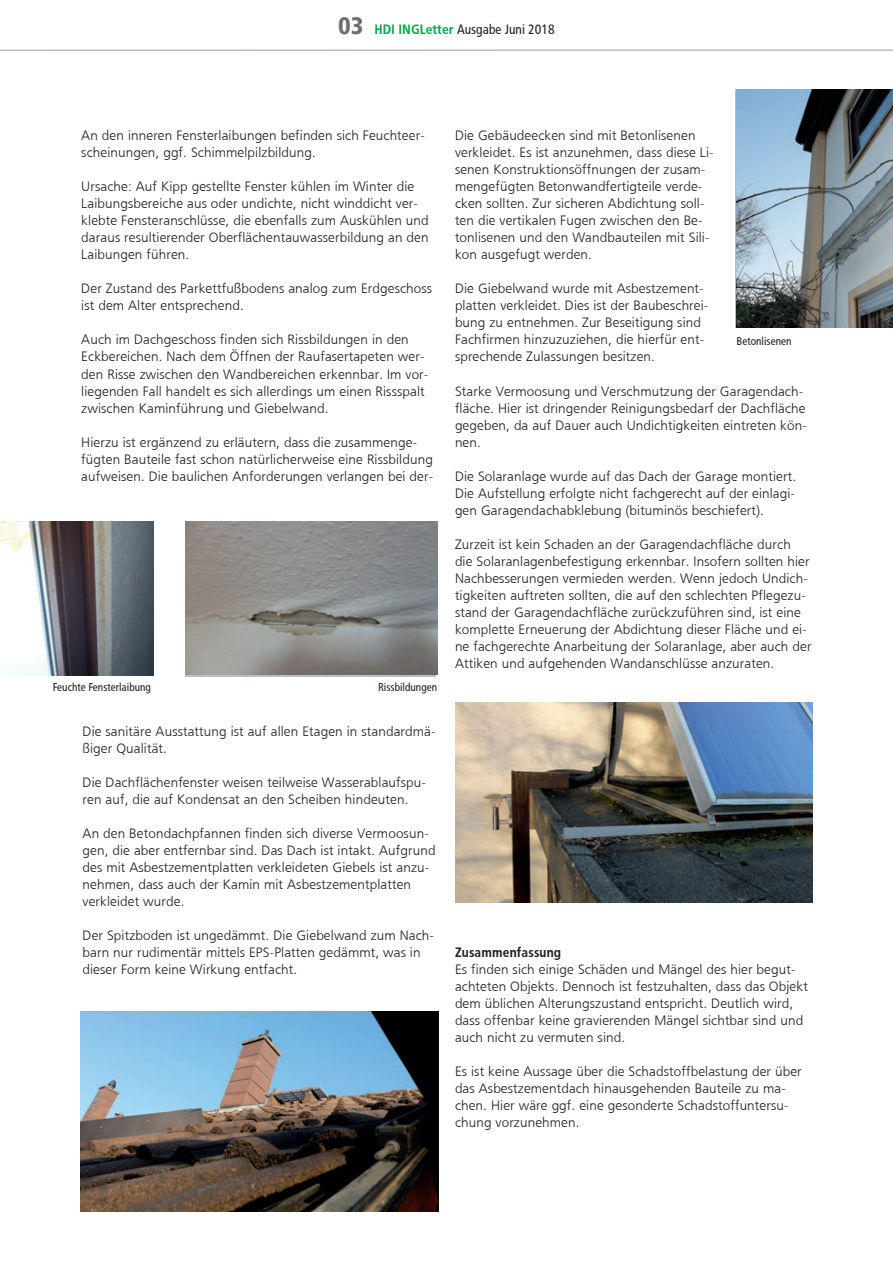
<style>
.page{position:relative;width:893px;height:1263px;background:#fff}
.page>*{position:absolute;margin:0;border:0;box-sizing:border-box;transform-origin:0 0}
.t1{font:13.5px/17px "HDI Gerling Sans Light";letter-spacing:.01em;color:#231f20}
.t2{font:13.5px "HDI Gerling Sans Cond Regular";color:#231f20}
.t3{font:13.5px "HDI Gerling Sans Cond Bold";letter-spacing:.01em;color:#231f20}
.t4{font:11.25px "HDI Gerling Sans Cond Regular";color:#231f20}
.s1{font-family:"HDI Gerling Sans Cond Black";font-size:24px;color:#6c6d70}
.s2{font-family:"HDI Gerling Sans Cond Bold";color:#00a84e}
</style>
<div class="page">
<hr style="left:0;top:49px;width:893px;height:2px;background:#bcbdc0">
<img style="left:1px;top:522px;width:152px;height:153px">
<img style="left:185px;top:522px;width:253px;height:153px">
<img style="left:80px;top:1011px;width:358px;height:200px">
<img style="left:736px;top:89px;width:157px;height:239px">
<img style="left:455px;top:702px;width:358px;height:201px">
<p class="t2" style="left:338px;top:22px;width:218px"><span class="s1">03</span> <span class="s2">HDI INGLetter</span> Ausgabe Juni 2018</p>
<p class="t1" style="left:81px;top:127px;width:345px">An den inneren Fensterlaibungen befinden sich Feuchteer&shy;scheinungen, ggf. Schimmelpilzbildung.</p>
<p class="t1" style="left:81px;top:178px;width:349px">Ursache: Auf Kipp gestellte Fenster kühlen im Winter die Laibungsbereiche aus oder undichte, nicht winddicht ver&shy;klebte Fensteranschlüsse, die ebenfalls zum Auskühlen und daraus resultierender Oberflächentauwasserbildung an den Laibungen führen.</p>
<p class="t1" style="left:81px;top:280px;width:352px">Der Zustand des Parkettfußbodens analog zum Erdgeschoss ist dem Alter entsprechend.</p>
<p class="t1" style="left:81px;top:331px;width:349px">Auch im Dachgeschoss finden sich Rissbildungen in den Eckbereichen. Nach dem Öffnen der Raufasertapeten wer&shy;den Risse zwischen den Wandbereichen erkennbar. Im vor&shy;liegenden Fall handelt es sich allerdings um einen Rissspalt zwischen Kaminführung und Giebelwand.</p>
<p class="t1" style="left:81px;top:433px;width:353px">Hierzu ist ergänzend zu erläutern, dass die zusammenge&shy;fügten Bauteile fast schon natürlicherweise eine Rissbildung aufweisen. Die baulichen Anforderungen verlangen bei der-</p>
<p class="t4" style="left:53px;top:680px;width:100px">Feuchte Fensterlaibung</p>
<p class="t4" style="left:378px;top:681px;width:61px">Rissbildungen</p>
<p class="t1" style="left:83px;top:723px;width:355px">Die sanitäre Ausstattung ist auf allen Etagen in standardmä&shy;ßiger Qualität.</p>
<p class="t1" style="left:83px;top:774px;width:345px">Die Dachflächenfenster weisen teilweise Wasserablaufspu&shy;ren auf, die auf Kondensat an den Scheiben hindeuten.</p>
<p class="t1" style="left:83px;top:825px;width:355px">An den Betondachpfannen finden sich diverse Vermoosun&shy;gen, die aber entfernbar sind. Das Dach ist intakt. Aufgrund des mit Asbestzementplatten verkleideten Giebels ist anzu&shy;nehmen, dass auch der Kamin mit Asbestzementplatten verkleidet wurde.</p>
<p class="t1" style="left:83px;top:927px;width:353px">Der Spitzboden ist ungedämmt. Die Giebelwand zum Nach&shy;barn nur rudimentär mittels EPS-Platten gedämmt, was in dieser Form keine Wirkung entfacht.</p>
<p class="t1" style="left:455px;top:127px;width:260px">Die Gebäudeecken sind mit Betonlisenen verkleidet. Es ist anzunehmen, dass diese Li&shy;senen Konstruktionsöffnungen der zusam&shy;mengefügten Betonwandfertigteile verde&shy;cken sollten. Zur sicheren Abdichtung soll&shy;ten die vertikalen Fugen zwischen den Be&shy;tonlisenen und den Wandbauteilen mit Sili&shy;kon ausgefugt werden.</p>
<p class="t1" style="left:455px;top:280px;width:255px">Die Giebelwand wurde mit Asbestzement&shy;platten verkleidet. Dies ist der Baubeschrei&shy;bung zu entnehmen. Zur Beseitigung sind Fachfirmen hinzuzuziehen, die hierfür ent&shy;sprechende Zulassungen besitzen.</p>
<p class="t1" style="left:455px;top:382px;width:353px">Starke Vermoosung und Verschmutzung der Garagendach&shy;fläche. Hier ist dringender Reinigungsbedarf der Dachfläche gegeben, da auf Dauer auch Undichtigkeiten eintreten kön&shy;nen.</p>
<p class="t1" style="left:455px;top:468px;width:343px;text-align:justify">Die Solaranlage wurde auf das Dach der Garage montiert.<br>Die Aufstellung erfolgte nicht fachgerecht auf der einlagi&shy;gen Garagendachabklebung (bituminös beschiefert).</p>
<p class="t1" style="left:455px;top:536px;width:358px">Zurzeit ist kein Schaden an der Garagendachfläche durch die Solaranlagenbefestigung erkennbar. Insofern sollten hier Nachbesserungen vermieden werden. Wenn jedoch Undich&shy;tigkeiten auftreten sollten, die auf den schlechten Pflegezu&shy;stand der Garagendachfläche zurückzuführen sind, ist eine komplette Erneuerung der Abdichtung dieser Fläche und ei&shy;ne fachgerechte Anarbeitung der Solaranlage, aber auch der Attiken und aufgehenden Wandanschlüsse anzuraten.</p>
<p class="t4" style="left:737px;top:334px;width:57px">Betonlisenen</p>
<p class="t3" style="left:455px;top:944px;width:108px">Zusammenfassung</p>
<p class="t1" style="left:455px;top:961px;width:354px">Es finden sich einige Schäden und Mängel des hier begut&shy;achteten Objekts. Dennoch ist festzuhalten, dass das Objekt dem üblichen Alterungszustand entspricht. Deutlich wird, dass offenbar keine gravierenden Mängel sichtbar sind und auch nicht zu vermuten sind.</p>
<p class="t1" style="left:455px;top:1063px;width:348px">Es ist keine Aussage über die Schadstoffbelastung der über das Asbestzementdach hinausgehenden Bauteile zu ma&shy;chen. Hier wäre ggf. eine gesonderte Schadstoffuntersu&shy;chung vorzunehmen.</p>
</div>
